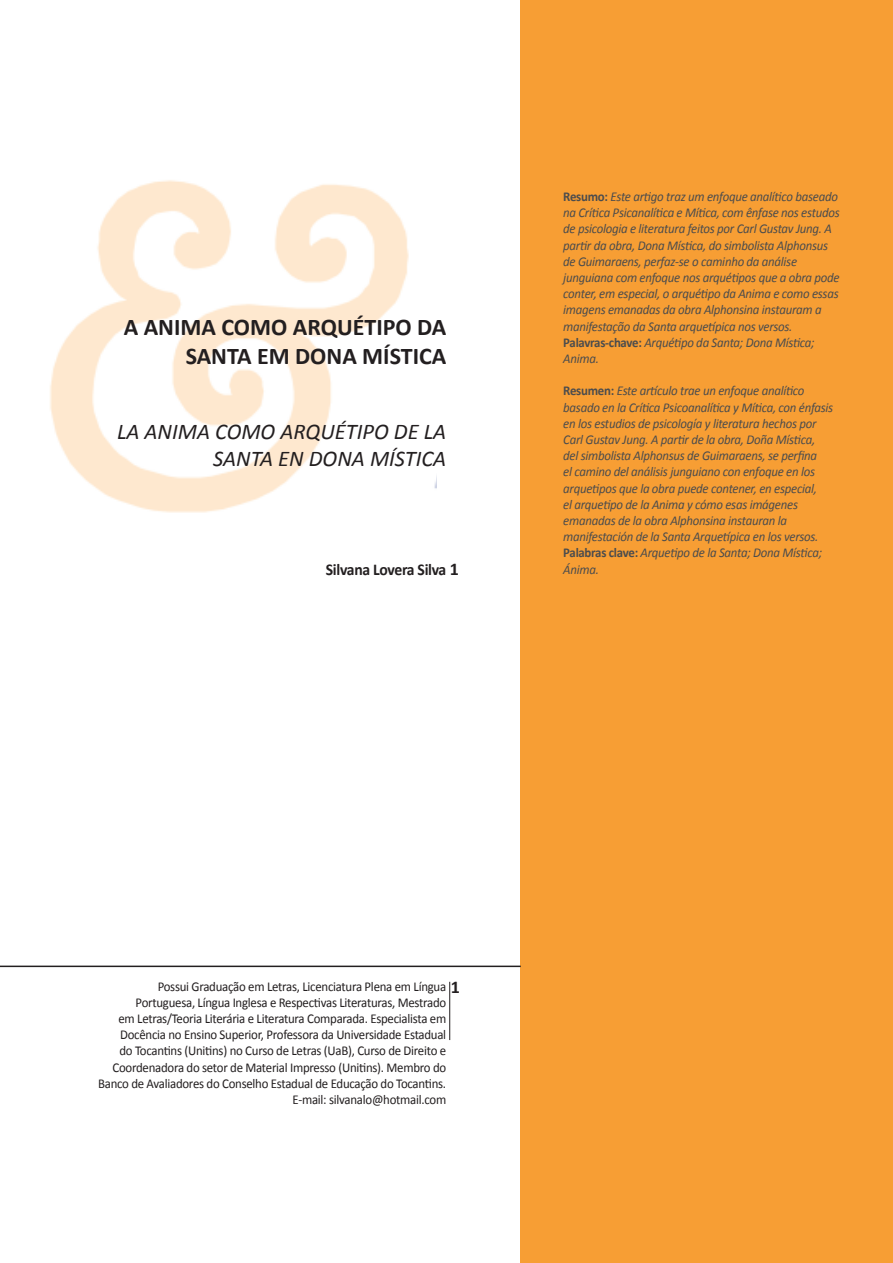
<style>
.page{position:relative;width:893px;height:1263px;background:#fff}
.page>*{position:absolute;margin:0;border:0;box-sizing:border-box;transform-origin:0 0}
.t1{font:700 24px/28.8px "Calibri";color:#231f20;text-align:right}
.t2{font:italic 22.5px/27px "Calibri";color:#231f20;text-align:right}
.t3{font:700 18px "Calibri";color:#231f20}
.t4{font:700 16.5px "Calibri";letter-spacing:-.02em;color:#231f20;scale:.95 1}
.t5{font:italic 13.5px/16.2px "Calibri";letter-spacing:-.02em;color:#4b4c4d;scale:.95 1}
.t6{font:13.5px/16.2px "Calibri";letter-spacing:-.02em;color:#231f20;text-align:right;scale:.95 1}
.s1{font-size:18px}
.s2{font-weight:700;font-style:normal}
</style>
<div class="page">
<div style="left:521px;top:0;width:372px;height:1263px;background:#f79e34"></div>
<img style="left:50px;top:180px;width:387px;height:333px">
<hr style="left:0;top:965px;width:521px;height:2px;background:#231f20">
<hr style="left:449px;top:982px;width:1px;height:58px;background:#231f20">
<h1 class="t1" style="left:124px;top:312px;width:324px">A ANIMA COMO ARQUÉTIPO DA<br>SANTA EM DONA MÍSTICA</h1>
<h2 class="t2" style="left:117px;top:417px;width:331px">LA ANIMA COMO ARQUÉTIPO DE LA<br>SANTA EN DONA MÍSTICA</h2>
<p class="t4" style="left:326px;top:559px;width:142px">Silvana Lovera Silva <span class="s1">1</span></p>
<p class="t5" style="left:563px;top:188px;width:292px"><span class="s2">Resumo:</span> Este artigo traz um enfoque analítico baseado na Crítica Psicanalítica e Mítica, com ênfase nos estudos de psicologia e literatura feitos por Carl Gustav Jung. A partir da obra, Dona Mística, do simbolista Alphonsus de Guimaraens, perfaz-se o caminho da análise junguiana com enfoque nos arquétipos que a obra pode conter, em especial, o arquétipo da Anima e como essas imagens emanadas da obra Alphonsina instauram a manifestação da Santa arquetípica nos versos.<br><span class="s2">Palavras-chave:</span> Arquétipo da Santa; Dona Mística; Anima.</p>
<p class="t5" style="left:563px;top:382px;width:286px"><span class="s2">Resumen:</span> Este artículo trae un enfoque analítico basado en la Crítica Psicoanalítica y Mítica, con énfasis en los estudios de psicología y literatura hechos por Carl Gustav Jung. A partir de la obra, Doña Mística, del simbolista Alphonsus de Guimaraens, se perfina<br>el camino del análisis junguiano con enfoque en los arquetipos que la obra puede contener, en especial,<br>el arquetipo de la Anima y cómo esas imágenes emanadas de la obra Alphonsina instauran la manifestación de la Santa Arquetípica en los versos.<br><span class="s2">Palabras clave:</span> Arquetipo de la Santa; Dona Mística; Ánima.</p>
<p class="t6" style="left:98px;top:978px;width:368px">Possui Graduação em Letras, Licenciatura Plena em Língua Portuguesa, Língua Inglesa e Respectivas Literaturas, Mestrado<br>em Letras/Teoria Literária e Literatura Comparada. Especialista em Docência no Ensino Superior, Professora da Universidade Estadual<br>do Tocantins (Unitins) no Curso de Letras (UaB), Curso de Direito e Coordenadora do setor de Material Impresso (Unitins). Membro do Banco de Avaliadores do Conselho Estadual de Educação do Tocantins.<br>E-mail: silvanalo@hotmail.com</p>
<h3 class="t3" style="left:451px;top:975px;width:11px">1</h3>
</div>
